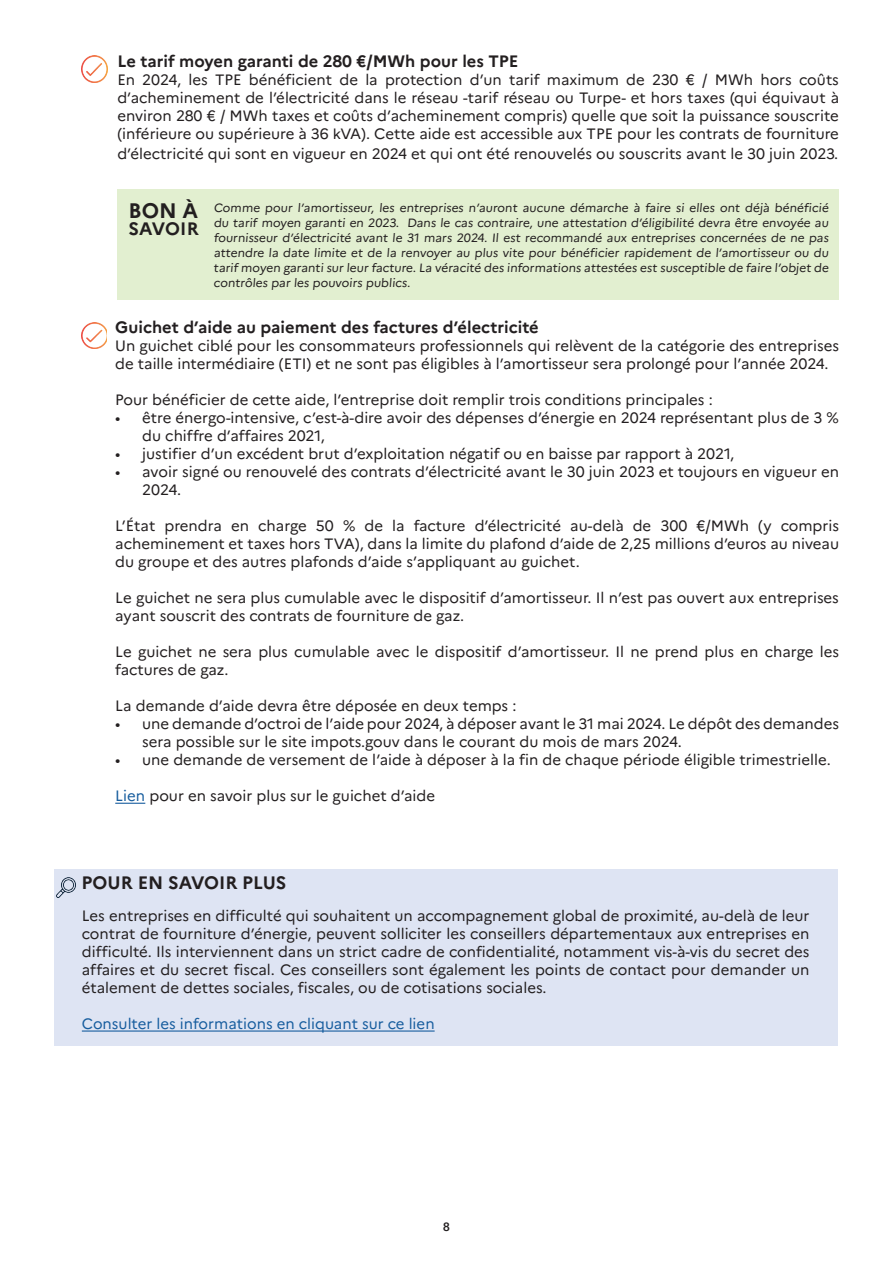
<style>
.page{position:relative;width:893px;height:1263px;background:#fff}
.page>*{position:absolute;margin:0;border:0;box-sizing:border-box;transform-origin:0 0}
.t1{font:700 21px "Marianne";color:#231f20}
.t2{font:700 18px "Marianne";color:#231f20}
.t3{font:700 16.5px "Marianne";color:#231f20}
.t4{font:15px/18px "Marianne";color:#231f20}
.t5{font:15px "Marianne";color:#175d9e}
.t6{font:12px/15px "Marianne";letter-spacing:-.02em;color:#231f20;text-align:justify}
.t7{font:600 12px "Avenir Next";color:#231f20}
.s1{color:#175d9e}
</style>
<div class="page">
<hr style="left:115px;top:803px;width:30px;height:1px;background:#175d9e">
<img style="left:82px;top:322px;width:24px;height:27px">
<div style="left:117px;top:189px;width:722px;height:111px;background:#e2efd0"></div>
<img style="left:82px;top:56px;width:26px;height:27px">
<div style="left:54px;top:869px;width:784px;height:177px;background:#dee4f3"></div>
<hr style="left:82px;top:1030px;width:353px;height:1px;background:#175d9e">
<img style="left:56px;top:877px;width:20px;height:21px">
<p class="t3" style="left:117px;top:51px;width:403px">Le tarif moyen garanti de 280 €/MWh pour les TPE</p>
<p class="t4" style="left:117px;top:71px;width:723px;text-align:justify">En 2024, les TPE bénéficient de la protection d’un tarif maximum de 230 € / MWh hors coûts d’acheminement de l’électricité dans le réseau -tarif réseau ou Turpe- et hors taxes (qui équivaut à environ 280 € / MWh taxes et coûts d’acheminement compris) quelle que soit la puissance souscrite (inférieure ou supérieure à 36 kVA). Cette aide est accessible aux TPE pour les contrats de fourniture</p>
<p class="t4" style="left:117px;top:144px;width:722px">d’électricité qui sont en vigueur en 2024 et qui ont été renouvelés ou souscrits avant le 30 juin 2023.</p>
<h1 class="t1" style="left:129px;top:198px;width:71px">BON À</h1>
<p class="t2" style="left:129px;top:217px;width:72px">SAVOIR</p>
<p class="t6" style="left:214px;top:200px;width:618px">Comme pour l’amortisseur, les entreprises n’auront aucune démarche à faire si elles ont déjà bénéficié du tarif moyen garanti en 2023. Dans le cas contraire, une attestation d’éligibilité devra être envoyée au fournisseur d’électricité avant le 31 mars 2024. Il est recommandé aux entreprises concernées de ne pas attendre la date limite et de la renvoyer au plus vite pour bénéficier rapidement de l’amortisseur ou du tarif moyen garanti sur leur facture. La véracité des informations attestées est susceptible de faire l’objet de contrôles par les pouvoirs publics.</p>
<p class="t3" style="left:115px;top:317px;width:425px">Guichet d’aide au paiement des factures d’électricité</p>
<p class="t4" style="left:115px;top:337px;width:725px">Un guichet ciblé pour les consommateurs professionnels qui relèvent de la catégorie des entreprises de taille intermédiaire (ETI) et ne sont pas éligibles à l’amortisseur sera prolongé pour l’année 2024.</p>
<p class="t4" style="left:115px;top:391px;width:599px">Pour bénéficier de cette aide, l’entreprise doit remplir trois conditions principales :</p>
<p class="t4" style="left:142px;top:409px;width:698px;text-indent:-27px">• être énergo-intensive, c’est-à-dire avoir des dépenses d’énergie en 2024 représentant plus de 3 % du chiffre d’affaires 2021,</p>
<p class="t4" style="left:115px;top:445px;width:621px">• justifier d’un excédent brut d’exploitation négatif ou en baisse par rapport à 2021,</p>
<p class="t4" style="left:142px;top:463px;width:698px;text-indent:-27px">• avoir signé ou renouvelé des contrats d’électricité avant le 30 juin 2023 et toujours en vigueur en<br>2024.</p>
<p class="t4" style="left:115px;top:517px;width:725px;text-align:justify">L’État prendra en charge 50 % de la facture d’électricité au-delà de 300 €/MWh (y compris acheminement et taxes hors TVA), dans la limite du plafond d’aide de 2,25 millions d’euros au niveau du groupe et des autres plafonds d’aide s’appliquant au guichet.</p>
<p class="t4" style="left:115px;top:589px;width:725px">Le guichet ne sera plus cumulable avec le dispositif d’amortisseur. Il n’est pas ouvert aux entreprises ayant souscrit des contrats de fourniture de gaz.</p>
<p class="t4" style="left:115px;top:643px;width:725px">Le guichet ne sera plus cumulable avec le dispositif d’amortisseur. Il ne prend plus en charge les factures de gaz.</p>
<p class="t4" style="left:115px;top:697px;width:403px">La demande d’aide devra être déposée en deux temps :</p>
<p class="t4" style="left:142px;top:715px;width:698px;text-indent:-27px">• une demande d’octroi de l’aide pour 2024, à déposer avant le 31 mai 2024. Le dépôt des demandes sera possible sur le site impots.gouv dans le courant du mois de mars 2024.</p>
<p class="t4" style="left:115px;top:751px;width:717px">• une demande de versement de l’aide à déposer à la fin de chaque période éligible trimestrielle.</p>
<p class="t4" style="left:115px;top:787px;width:321px"><span class="s1">Lien</span> pour en savoir plus sur le guichet d’aide</p>
<p class="t2" style="left:81px;top:872px;width:207px">POUR EN SAVOIR PLUS</p>
<p class="t4" style="left:82px;top:907px;width:729px;text-align:justify">Les entreprises en difficulté qui souhaitent un accompagnement global de proximité, au-delà de leur contrat de fourniture d’énergie, peuvent solliciter les conseillers départementaux aux entreprises en difficulté. Ils interviennent dans un strict cadre de confidentialité, notamment vis-à-vis du secret des affaires et du secret fiscal. Ces conseillers sont également les points de contact pour demander un étalement de dettes sociales, fiscales, ou de cotisations sociales.</p>
<p class="t5" style="left:82px;top:1014px;width:354px">Consulter les informations en cliquant sur ce lien</p>
<p class="t7" style="left:443px;top:1217px;width:9px">8</p>
</div>
